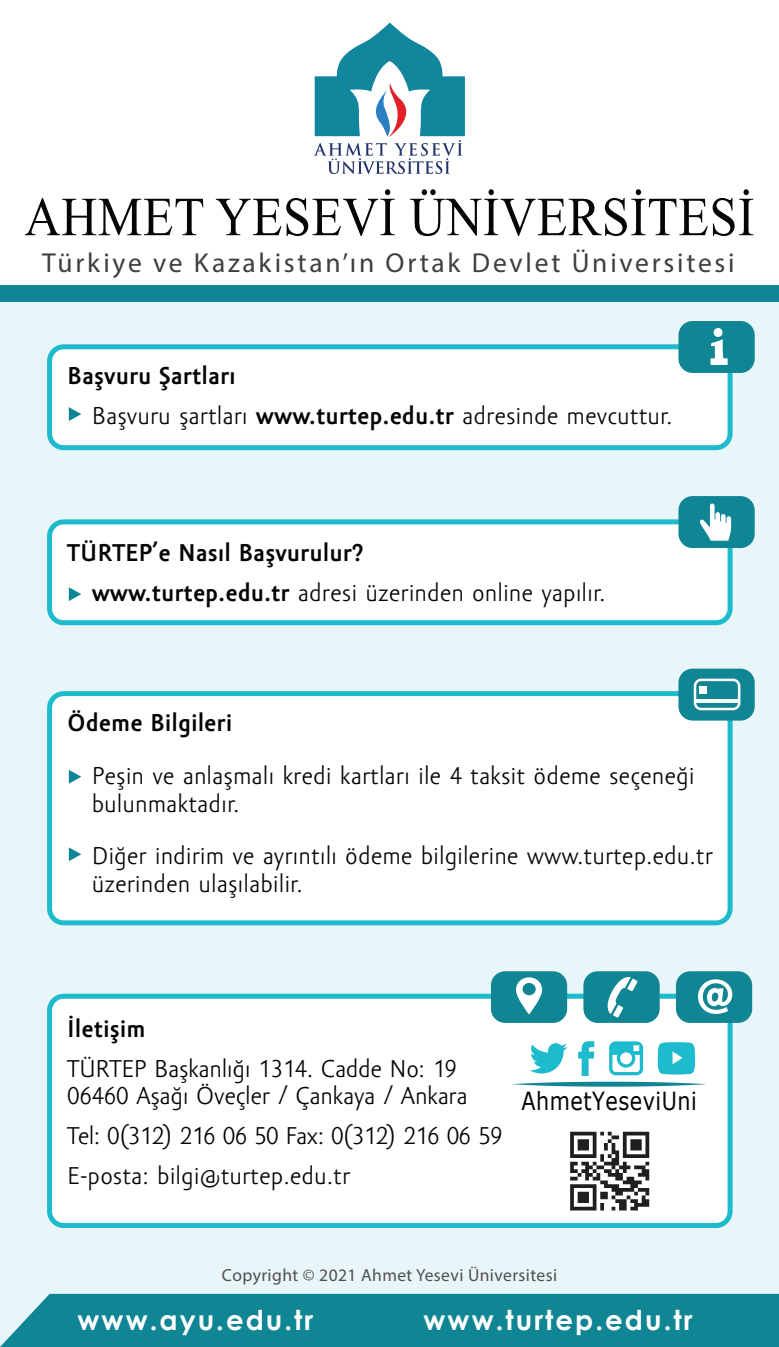
<style>
.page{position:relative;width:779px;height:1347px;background:#fff}
.page>*{position:absolute;margin:0;border:0;box-sizing:border-box;transform-origin:0 0}
.t1{font:55px "Masnavi e Nauromane";letter-spacing:.01em;color:#050504;scale:.91 1}
.t2{font:27.5px "Myriad Pro";letter-spacing:.1em;color:#3f3f3f}
.t3{font:700 27.5px "Century Gothic";letter-spacing:.075em;color:#fff}
.t4{font:25px/27.5px "Amor Sans Pro";letter-spacing:.025em;color:#040504}
.t5{font:700 25px/40px "Amor Sans Pro";letter-spacing:.025em;color:#040504}
.t6{font:25px "Verdana";letter-spacing:.025em;color:#050504;scale:.83 1}
.t7{font:17.5px "Myriad Pro";letter-spacing:.025em;color:#514e4e}
.s1{font-weight:700}
.s2{font-weight:400}
</style>
<div class="page">
<div style="left:0;top:0;width:779px;height:1346px;background:#e8f6f9"></div>
<div style="left:0;top:0;width:779px;height:285px;background:#fff"></div>
<svg style="left:315px;top:23px;width:150px;height:151px"></svg>
<div style="left:0;top:285px;width:779px;height:16px;background:#108593"></div>
<div style="left:1px;top:1293px;width:778px;height:53px;background:#108593"></div>
<div style="left:50px;top:693px;width:680px;height:230px;background:#fff;border-radius:14px"></div>
<div style="left:47px;top:691px;width:685px;height:234px;border:5px solid #1dbbcd;border-radius:14px"></div>
<div style="left:50px;top:347px;width:680px;height:100px;background:#fff;border-radius:14px"></div>
<div style="left:47px;top:344px;width:685px;height:106px;border:5px solid #1dbbcd;border-radius:14px"></div>
<div style="left:50px;top:996px;width:680px;height:229px;background:#fff;border-radius:14px"></div>
<div style="left:47px;top:993px;width:685px;height:235px;border:5px solid #1dbbcd;border-radius:14px"></div>
<div style="left:676px;top:971px;width:76px;height:52px;background:#108593;border-radius:14px"></div>
<div style="left:583px;top:971px;width:77px;height:52px;background:#108593;border-radius:14px"></div>
<div style="left:491px;top:971px;width:76px;height:52px;background:#108593;border-radius:14px"></div>
<div style="left:678px;top:668px;width:77px;height:52px;background:#108593;border-radius:14px"></div>
<div style="left:678px;top:321px;width:77px;height:52px;background:#108593;border-radius:14px"></div>
<svg style="left:69px;top:407px;width:12px;height:14px"></svg>
<svg style="left:69px;top:770px;width:12px;height:13px"></svg>
<svg style="left:69px;top:847px;width:12px;height:14px"></svg>
<svg style="left:512px;top:1041px;width:194px;height:45px"></svg>
<svg style="left:710px;top:328px;width:17px;height:37px"></svg>
<div style="left:694px;top:678px;width:46px;height:32px;border:2px solid #fff;border-radius:6px"></div>
<hr style="left:695px;top:699px;width:44px;height:4px;background:#fff">
<div style="left:699px;top:686px;width:8px;height:8px;background:#fff"></div>
<svg style="left:516px;top:977px;width:26px;height:37px"></svg>
<div style="left:522px;top:983px;width:14px;height:12px;background:#108593;border-radius:50%"></div>
<svg style="left:607px;top:977px;width:30px;height:40px"></svg>
<svg style="left:698px;top:979px;width:34px;height:35px"></svg>
<img style="left:570px;top:1131px;width:80px;height:80px">
<div style="left:50px;top:522px;width:680px;height:101px;background:#fff;border-radius:14px"></div>
<div style="left:47px;top:519px;width:685px;height:106px;border:5px solid #1dbbcd;border-radius:14px"></div>
<div style="left:678px;top:496px;width:77px;height:52px;background:#108593;border-radius:14px"></div>
<svg style="left:700px;top:503px;width:31px;height:37px"></svg>
<svg style="left:69px;top:587px;width:12px;height:14px"></svg>
<h1 class="t1" style="left:25px;top:187px;width:803px">AHMET YESEVÝ ÜNÝVERSÝTESÝ</h1>
<p class="t2" style="left:42px;top:245px;width:694px">Türkiye ve Kazakistan’ın Ortak Devlet Üniversitesi</p>
<p class="t4" style="left:92px;top:356px;width:582px;line-height:40px;text-indent:-24px"><span class="s1">Başvuru Şartları<br></span>Başvuru şartları <span class="s1">www.turtep.edu.tr</span> adresinde mevcuttur.</p>
<p class="t5" style="left:92px;top:534px;width:515px;text-indent:-24px">TÜRTEP’e Nasıl Başvurulur?<br>www.turtep.edu.tr <span class="s2">adresi üzerinden online yapılır.</span></p>
<p class="t5" style="left:68px;top:704px;width:166px">Ödeme Bilgileri</p>
<p class="t4" style="left:92px;top:762px;width:604px">Peşin ve anlaşmalı kredi kartları ile 4 taksit ödeme seçeneği bulunmaktadır.</p>
<p class="t4" style="left:92px;top:842px;width:622px">Diğer indirim ve ayrıntılı ödeme bilgilerine www.turtep.edu.tr üzerinden ulaşılabilir.</p>
<p class="t5" style="left:68px;top:1009px;width:79px">İletişim</p>
<p class="t4" style="left:68px;top:1055px;width:401px">TÜRTEP Başkanlığı 1314. Cadde No: 19<br>06460 Aşağı Öveçler / Çankaya / Ankara</p>
<p class="t4" style="left:68px;top:1116px;width:436px;line-height:40px">Tel: 0(312) 216 06 50 Fax: 0(312) 216 06 59<br>E-posta: bilgi@turtep.edu.tr</p>
<p class="t6" style="left:521px;top:1083px;width:213px">AhmetYeseviUni</p>
<p class="t7" style="left:222px;top:1264px;width:337px">Copyright © 2021 Ahmet Yesevi Üniversitesi</p>
<p class="t3" style="left:78px;top:1298px;width:237px">www.ayu.edu.tr</p>
<p class="t3" style="left:423px;top:1298px;width:270px">www.turtep.edu.tr</p>
</div>
